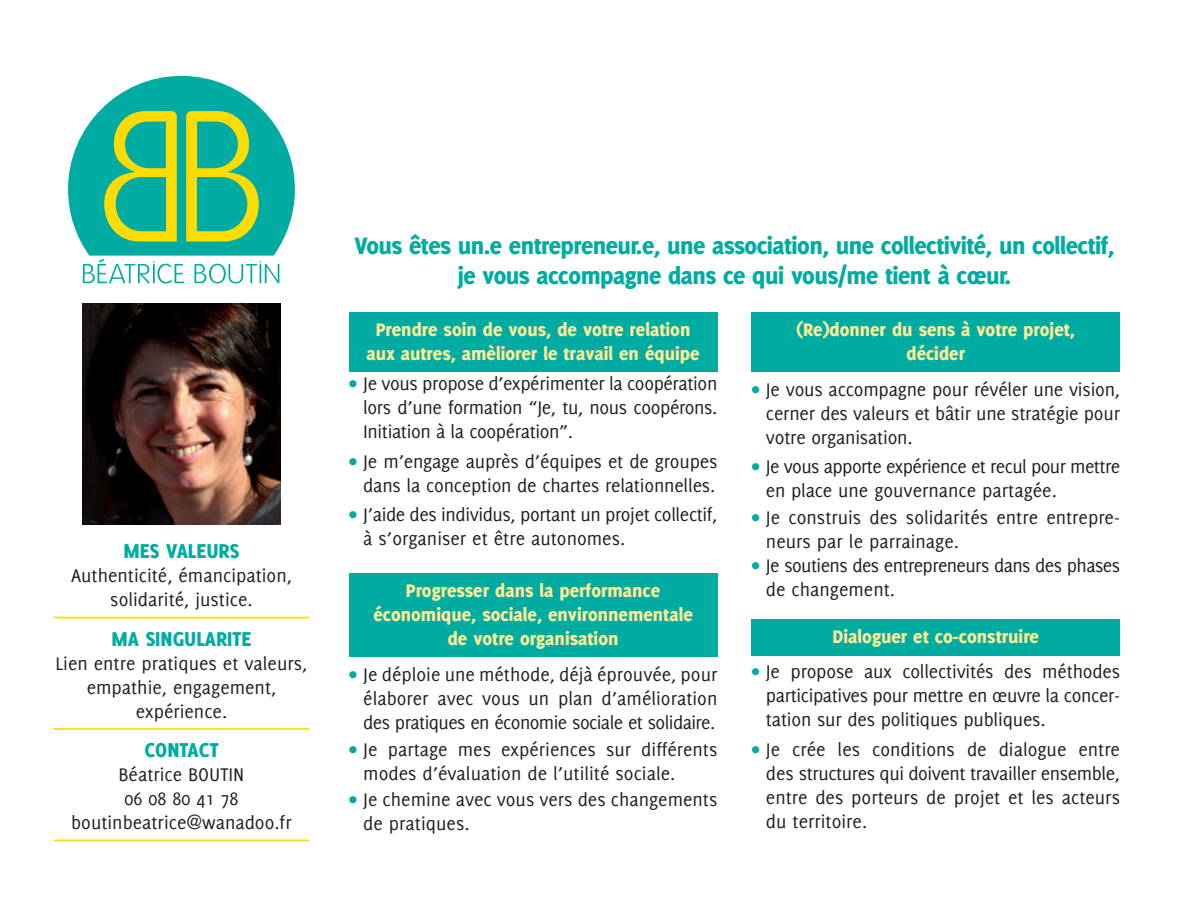
<style>
.page{position:relative;width:1191px;height:908px;background:#fff}
.page>*{position:absolute;margin:0;border:0;box-sizing:border-box;transform-origin:0 0}
.t1{font:800 26px/30px "Delicious";letter-spacing:-.02em;color:#00aca2;text-align:center}
.t2{font:800 22px "Delicious";color:#00aca2}
.t3{font:20px/24px "Delicious";color:#231f20;text-align:justify}
.t4{font:800 20px/24px "Delicious";color:#ffec96;text-align:center}
.t5{font:20px/24px "Delicious";letter-spacing:-.03em;color:#231f20}
.t6{font:20px/24px "Delicious";letter-spacing:-.02em;color:#231f20}
.s1{font-weight:700;color:#00aca2}
</style>
<div class="page">
<svg style="left:68px;top:76px;width:227px;height:207px"></svg>
<hr style="left:54px;top:616px;width:255px;height:2px;background:#ffdc01">
<hr style="left:54px;top:727px;width:255px;height:2px;background:#ffdc01">
<hr style="left:54px;top:839px;width:255px;height:1px;background:#ffdc01">
<div style="left:349px;top:573px;width:368px;height:83px;background:#00aca2"></div>
<div style="left:751px;top:312px;width:369px;height:59px;background:#00aca2"></div>
<div style="left:751px;top:618px;width:369px;height:37px;background:#00aca2"></div>
<div style="left:349px;top:312px;width:368px;height:59px;background:#00aca2"></div>
<img style="left:82px;top:303px;width:199px;height:221px">
<p class="t2" style="left:124px;top:538px;width:117px">MES VALEURS</p>
<p class="t3" style="left:71px;top:563px;width:222px;text-align:center">Authenticité, émancipation, solidarité, justice.</p>
<p class="t2" style="left:112px;top:625px;width:141px">MA SINGULARITE</p>
<p class="t3" style="left:56px;top:650px;width:253px;text-align:center">Lien entre pratiques et valeurs, empathie, engagement, expérience.</p>
<p class="t2" style="left:144px;top:737px;width:76px">CONTACT</p>
<p class="t3" style="left:71px;top:762px;width:222px;text-align:center">Béatrice BOUTIN<br>06 08 80 41 78 boutinbeatrice@wanadoo.fr</p>
<h1 class="t1" style="left:354px;top:230px;width:761px">Vous êtes un.e entrepreneur.e, une association, une collectivité, un collectif, je vous accompagne dans ce qui vous/me tient à cœur.</h1>
<p class="t4" style="left:366px;top:317px;width:334px">Prendre soin de vous, de votre relation aux autres, amèliorer le travail en équipe</p>
<p class="t3" style="left:363px;top:371px;width:356px;text-indent:-14px"><span class="s1">•</span> Je vous propose d’expérimenter la coopération lors d’une formation “Je, tu, nous coopérons.<br>Initiation à la coopération”.</p>
<p class="t3" style="left:349px;top:448px;width:370px;text-align:right"><span class="s1">•</span> Je m’engage auprès d’équipes et de groupes dans la conception de chartes relationnelles.</p>
<p class="t6" style="left:363px;top:502px;width:356px;text-indent:-14px"><span class="s1">•</span> J’aide des individus, portant un projet collectif, à s’organiser et être autonomes.</p>
<p class="t4" style="left:373px;top:578px;width:321px">Progresser dans la performance économique, sociale, environnementale de votre organisation</p>
<p class="t3" style="left:363px;top:661px;width:356px;text-indent:-14px"><span class="s1">•</span> Je déploie une méthode, déjà éprouvée, pour élaborer avec vous un plan d’amélioration des pratiques en économie sociale et solidaire.</p>
<p class="t3" style="left:363px;top:736px;width:356px;text-indent:-14px"><span class="s1">•</span> Je partage mes expériences sur différents modes d’évaluation de l’utilité sociale.</p>
<p class="t3" style="left:363px;top:787px;width:356px;text-indent:-14px"><span class="s1">•</span> Je chemine avec vous vers des changements de pratiques.</p>
<p class="t4" style="left:796px;top:317px;width:280px">(Re)donner du sens à votre projet, décider</p>
<p class="t3" style="left:766px;top:376px;width:356px;text-indent:-14px"><span class="s1">•</span> Je vous accompagne pour révéler une vision, cerner des valeurs et bâtir une stratégie pour votre organisation.</p>
<p class="t5" style="left:766px;top:454px;width:356px;text-indent:-14px"><span class="s1">•</span> Je vous apporte expérience et recul pour mettre en place une gouvernance partagée.</p>
<p class="t3" style="left:766px;top:505px;width:356px;text-indent:-14px"><span class="s1">•</span> Je construis des solidarités entre entrepre&shy;neurs par le parrainage.</p>
<p class="t5" style="left:766px;top:553px;width:356px;text-indent:-14px"><span class="s1">•</span> Je soutiens des entrepreneurs dans des phases de changement.</p>
<p class="t4" style="left:832px;top:623px;width:208px">Dialoguer et co-construire</p>
<p class="t3" style="left:766px;top:659px;width:356px;text-indent:-14px"><span class="s1">•</span> Je propose aux collectivités des méthodes participatives pour mettre en œuvre la concer&shy;tation sur des politiques publiques.</p>
<p class="t3" style="left:766px;top:736px;width:356px;text-indent:-14px"><span class="s1">•</span> Je crée les conditions de dialogue entre des structures qui doivent travailler ensemble, entre des porteurs de projet et les acteurs du territoire.</p>
</div>
